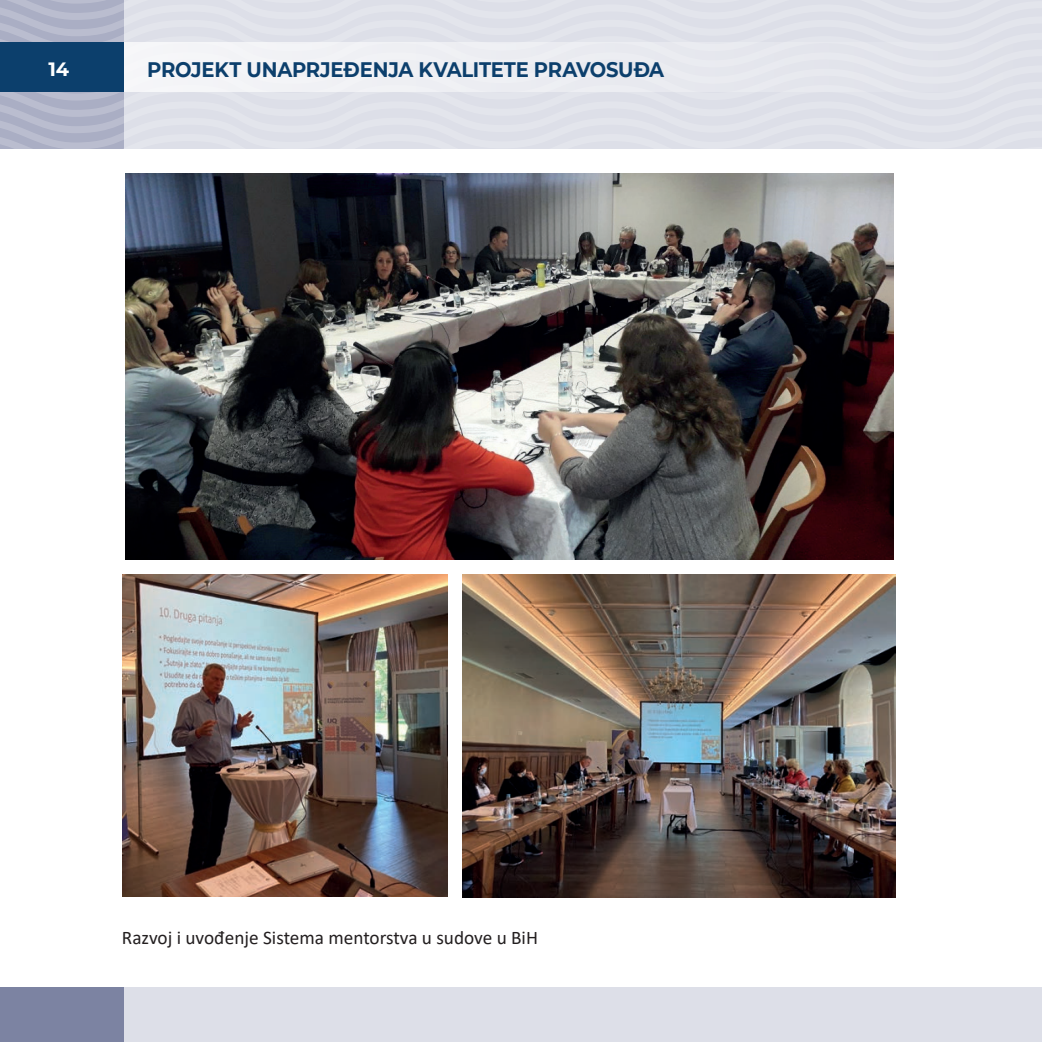
<style>
.page{position:relative;width:1042px;height:1042px;background:#fff}
.page>*{position:absolute;margin:0;border:0;box-sizing:border-box;transform-origin:0 0}
.t1{font:700 21px "Montserrat";letter-spacing:-.01em;color:#0c3f6c;scale:.93 1}
.t2{font:19.25px "Calibri";color:#231f20}
.t3{font:700 19.25px "Montserrat";color:#fff}
</style>
<div class="page">
<div style="left:0;top:987px;width:1042px;height:55px;background:#dddfe8"></div>
<div style="left:0;top:987px;width:124px;height:55px;background:#7c83a2"></div>
<img style="left:125px;top:174px;width:768px;height:385px">
<img style="left:123px;top:574px;width:324px;height:322px">
<img style="left:463px;top:574px;width:432px;height:323px">
<svg style="left:0;top:0;width:1042px;height:149px;background:#d6dae4"></svg>
<p class="t3" style="left:48px;top:56px;width:22px">14</p>
<p class="t1" style="left:147px;top:55px;width:557px">PROJEKT UNAPRJEĐENJA KVALITETE PRAVOSUĐA</p>
<p class="t2" style="left:122px;top:924px;width:417px">Razvoj i uvođenje Sistema mentorstva u sudove u BiH</p>
</div>
